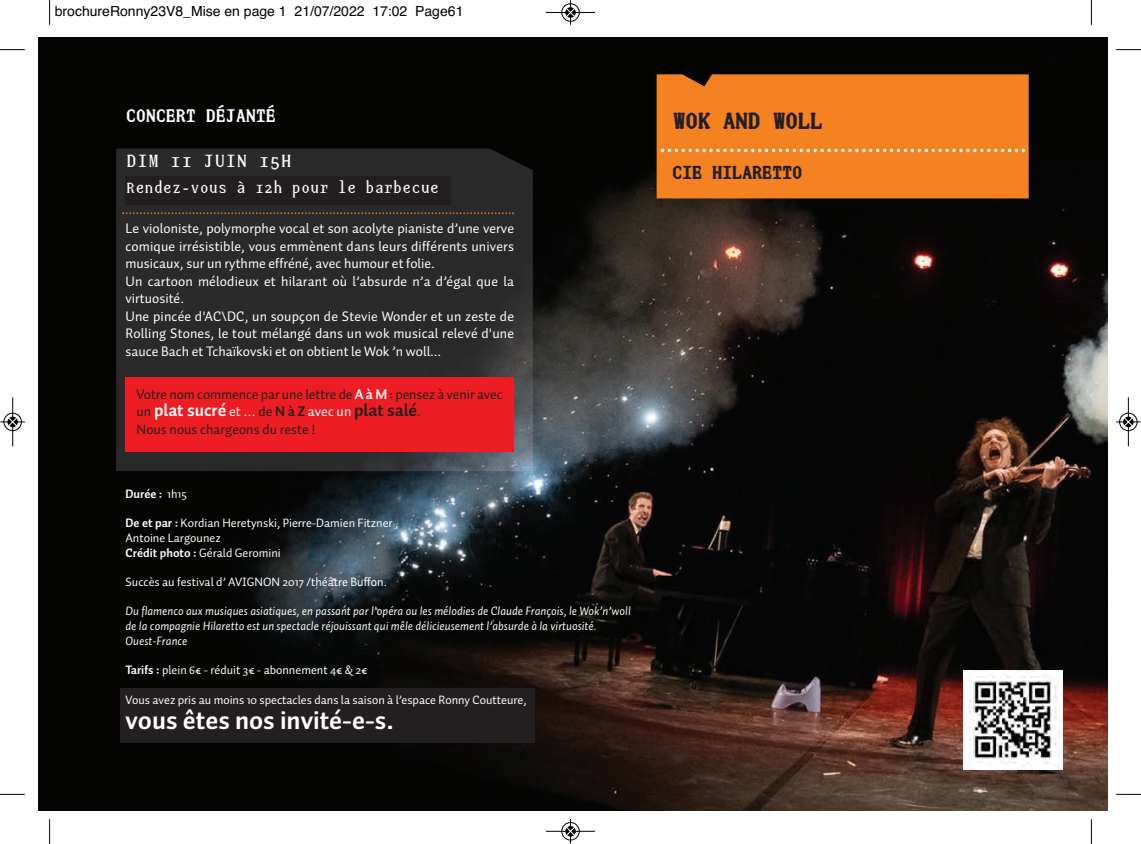
<style>
.page{position:relative;width:1141px;height:844px;background:#fff}
.page>*{position:absolute;margin:0;border:0;box-sizing:border-box;transform-origin:0 0}
.t1{font:700 26.25px "Auto 1";color:#fff}
.t2{font:26.25px "J Ustice Mono Title";letter-spacing:-.05em;color:#231f20}
.t3{font:700 21px "J Ustice Mono";letter-spacing:-.05em;color:#fff}
.t4{font:21px "J Ustice Mono Title";letter-spacing:-.05em;color:#231f20}
.t5{font:21px "J Ustice Mono";color:#fff}
.t6{font:700 17.5px "Auto 1";color:#fff}
.t7{font:17.5px "J Ustice Mono";color:#fff}
.t8{font:14px/17.5px "Auto 1";letter-spacing:.01em;color:#fff}
.t9{font:14px "Auto 1";letter-spacing:-.005em;color:#231f20}
.t10{font:14px "Helvetica";color:#000}
.t11{font:12.25px/14.7px "Auto 1";color:#fff}
.t12{font:italic 12.25px/14.7px "Auto 1";color:#fff}
.t13{font:700 12.25px "Auto 1";color:#fff}
.s1{font-weight:700;color:#fff}
.s2{font-weight:400;font-size:14px;color:#231f20}
.s3{font-weight:400;font-size:14px}
.s4{font-size:14px;color:#231f20}
.s5{color:#231f20}
.s6{font-weight:400}
.s7{font-weight:700}
</style>
<div class="page">
<img style="left:39px;top:38px;width:1068px;height:772px">
<img style="left:116px;top:148px;width:417px;height:323px">
<div style="left:657px;top:74px;width:372px;height:124px;background:#f58220"></div>
<svg style="left:661px;top:149px;width:364px;height:3px"></svg>
<svg style="left:122px;top:212px;width:392px;height:2px"></svg>
<div style="left:126px;top:377px;width:388px;height:74px;background:#ee1d23"></div>
<div style="left:126px;top:176px;width:325px;height:29px;background:#231f20"></div>
<div style="left:120px;top:688px;width:415px;height:54px;background:#231f20"></div>
<img style="left:963px;top:670px;width:100px;height:99px">
<svg style="left:49px;top:0;width:1px;height:25px"></svg>
<svg style="left:0;top:49px;width:25px;height:1px"></svg>
<svg style="left:1091px;top:0;width:1px;height:25px"></svg>
<svg style="left:1116px;top:49px;width:25px;height:1px"></svg>
<svg style="left:49px;top:819px;width:1px;height:24px"></svg>
<svg style="left:0;top:793px;width:25px;height:1px"></svg>
<svg style="left:1091px;top:819px;width:1px;height:24px"></svg>
<svg style="left:1116px;top:793px;width:25px;height:1px"></svg>
<div style="left:561px;top:3px;width:19px;height:19px;border:1px solid #fff;border-radius:50%"></div>
<hr style="left:546px;top:12px;width:49px;height:1px;background:#000">
<div style="left:562px;top:4px;width:17px;height:17px;border:1px solid #000;border-radius:50%"></div>
<svg style="left:566px;top:0;width:9px;height:25px"></svg>
<div style="left:561px;top:821px;width:19px;height:19px;border:1px solid #fff;border-radius:50%"></div>
<hr style="left:546px;top:830px;width:49px;height:1px;background:#000">
<div style="left:562px;top:822px;width:17px;height:18px;border:1px solid #000;border-radius:50%"></div>
<svg style="left:566px;top:819px;width:9px;height:24px"></svg>
<div style="left:3px;top:412px;width:19px;height:19px;border:1px solid #fff;border-radius:50%"></div>
<hr style="left:12px;top:397px;width:1px;height:49px;background:#000">
<div style="left:4px;top:413px;width:18px;height:18px;border:1px solid #000;border-radius:50%"></div>
<svg style="left:0;top:417px;width:25px;height:9px"></svg>
<div style="left:1119px;top:412px;width:19px;height:19px;border:1px solid #fff;border-radius:50%"></div>
<hr style="left:1128px;top:397px;width:1px;height:49px;background:#000">
<div style="left:1119px;top:413px;width:18px;height:18px;border:1px solid #000;border-radius:50%"></div>
<svg style="left:1116px;top:417px;width:25px;height:9px"></svg>
<p class="t10" style="left:55px;top:3px;width:410px">brochureRonny23V8_Mise en page 1 21/07/2022 17:02 Page61</p>
<h2 class="t3" style="left:126px;top:106px;width:152px">CONCERT DÉJANTÉ</h2>
<h2 class="t5" style="left:126px;top:147px;width:167px">DIM 11 JUIN 15H</h2>
<p class="t7" style="left:126px;top:177px;width:314px">Rendez-vous à 12h pour le barbecue</p>
<p class="t8" style="left:125px;top:219px;width:390px">Le violoniste, polymorphe vocal et son acolyte pianiste d’une verve comique irrésistible, vous emmènent dans leurs différents univers musicaux, sur un rythme effréné, avec humour et folie.<br>Un cartoon mélodieux et hilarant où l’absurde n’a d’égal que la virtuosité.<br>Une pincée d'AC\DC, un soupçon de Stevie Wonder et un zeste de Rolling Stones, le tout mélangé dans un wok musical relevé d'une sauce Bach et Tchaïkovski et on obtient le Wok ’n woll...</p>
<p class="t9" style="left:137px;top:385px;width:368px">Votre nom commence par une lettre de <span class="s1">A à M</span> : pensez à venir avec</p>
<p class="t6" style="left:137px;top:399px;width:286px"><span class="s2">un</span> plat sucré <span class="s3">et …</span> <span class="s2">de</span> <span class="s4">N à Z</span> <span class="s3">avec un</span> <span class="s5">plat salé</span><span class="s2">.</span></p>
<p class="t9" style="left:137px;top:420px;width:180px">Nous nous chargeons du reste !</p>
<p class="t13" style="left:126px;top:486px;width:63px">Durée : <span class="s6">1h15</span></p>
<p class="t11" style="left:126px;top:515px;width:274px"><span class="s7">De et par :</span> Kordian Heretynski, Pierre-Damien Fitzner ,<br>Antoine Largounez<br><span class="s7">Crédit photo :</span> Gérald Geromini</p>
<p class="t11" style="left:126px;top:574px;width:263px">Succès au festival d’ AVIGNON 2017 /théâtre Buffon.</p>
<p class="t12" style="left:126px;top:603px;width:507px">Du flamenco aux musiques asiatiques, en passant par l’opéra ou les mélodies de Claude François, le Wok’n’woll de la compagnie Hilaretto est un spectacle réjouissant qui mêle délicieusement l’absurde à la virtuosité.<br>Ouest-France</p>
<p class="t11" style="left:126px;top:662px;width:243px"><span class="s7">Tarifs :</span> plein 6€ - réduit 3€ - abonnement 4€ &amp; 2€</p>
<p class="t11" style="left:126px;top:692px;width:403px">Vous avez pris au moins 10 spectacles dans la saison à l’espace Ronny Coutteure,</p>
<h1 class="t1" style="left:126px;top:704px;width:270px">vous êtes nos invité-e-s.</h1>
<h1 class="t2" style="left:672px;top:104px;width:153px">WOK AND WOLL</h1>
<h2 class="t4" style="left:672px;top:159px;width:132px">CIE HILARETTO</h2>
</div>
